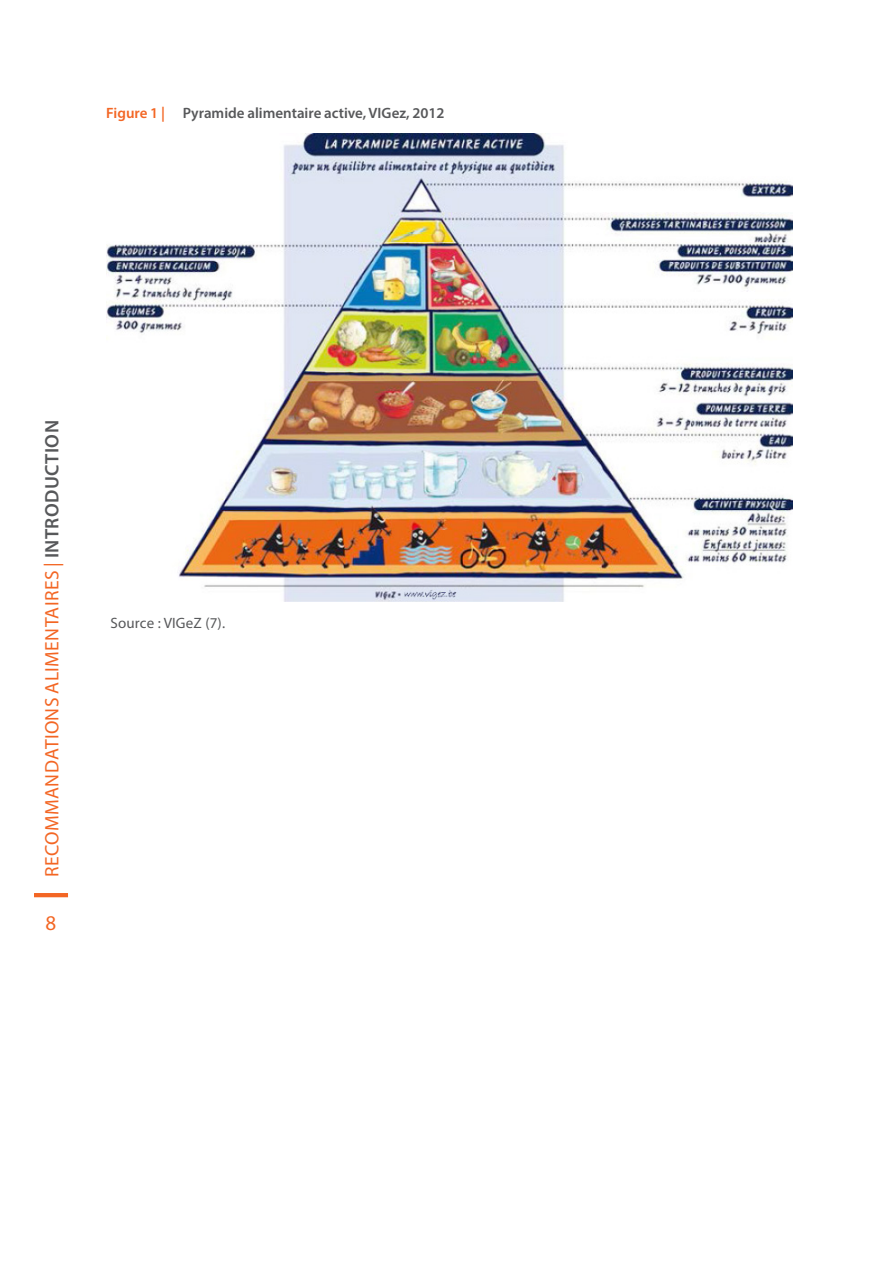
<style>
.page{position:relative;width:893px;height:1263px;background:#fff}
.page>*{position:absolute;margin:0;border:0;box-sizing:border-box;transform-origin:0 0}
.t1{font:21px "Myriad Pro";color:#f36624}
.t2{font:19.5px "Myriad Pro";letter-spacing:.02em;color:#f36624}
.t3{font:600 15px "Myriad Pro";color:#57585a}
.Tableau_notes_base{font:15px "Myriad Pro";letter-spacing:.01em;color:#57585a}
.s1{color:#f36624}
.s2{font-weight:600;color:#57585a}
</style>
<div class="page">
<hr style="left:34px;top:893px;width:34px;height:4px;background:#f36624">
<img style="left:106px;top:133px;width:686px;height:468px">
<p class="t3" style="left:106px;top:103px;width:340px"><span class="s1">Figure 1 |</span> Pyramide alimentaire active, VIGez, 2012</p>
<h2 class="t2" style="left:40px;top:877px;width:458px;rotate:-90deg">Recommandations alimentaires | <span class="s2">Introduction</span></h2>
<h1 class="t1" style="left:46px;top:910px;width:12px">8</h1>
<p class="Tableau_notes_base" style="left:111px;top:614px;width:116px">Source : VIGeZ (7).</p>
</div>
